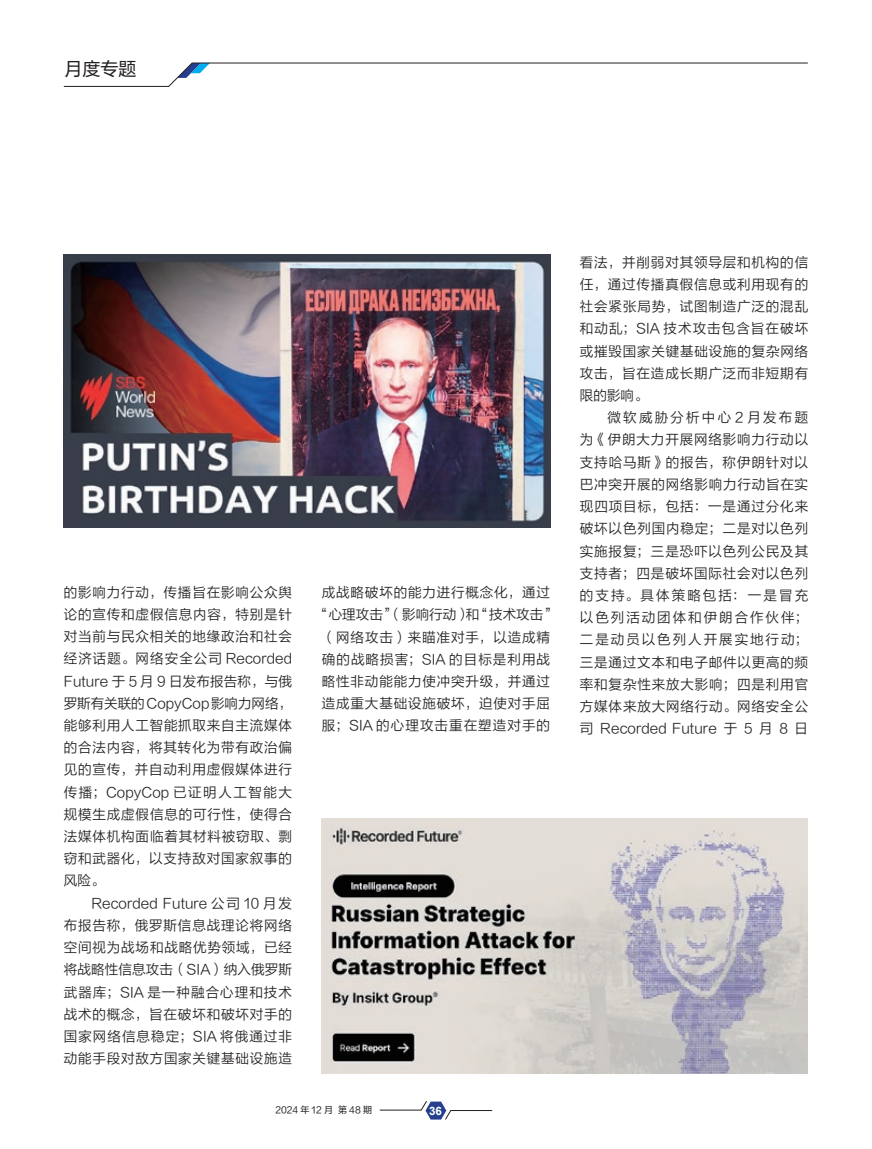
<style>
.page{position:relative;width:872px;height:1149px;background:#fff}
.page>*{position:absolute;margin:0;border:0;box-sizing:border-box;transform-origin:0 0}
.t1{font:18px "FZLTHK GBK1 0";color:#231f20}
.t2{font:13.5px/22.2px "FZLTXIHK GBK1 0";letter-spacing:.065em;color:#231f20;text-align:justify}
.t3{font:700 11.55px "Arial";color:#fff}
.t4{font:9px "FZLTHJW GB1 0";color:#231f20}
</style>
<div class="page">
<svg style="left:379px;top:1101px;width:113px;height:18px"></svg>
<svg style="left:63px;top:63px;width:745px;height:24px"></svg>
<img style="left:64px;top:254px;width:486px;height:274px">
<img style="left:321px;top:818px;width:487px;height:254px">
<h1 class="t1" style="left:64px;top:59px;width:73px">月度专题</h1>
<p class="t2" style="left:64px;top:581px;width:230px">的影响力行动，传播旨在影响公众舆论的宣传和虚假信息内容，特别是针对当前与民众相关的地缘政治和社会经济话题。网络安全公司 Recorded Future 于 5 月 9 日发布报告称，与俄罗斯有关联的CopyCop影响力网络，能够利用人工智能抓取来自主流媒体的合法内容，将其转化为带有政治偏见的宣传，并自动利用虚假媒体进行传播；CopyCop 已证明人工智能大规模生成虚假信息的可行性，使得合法媒体机构面临着其材料被窃取、剽窃和武器化，以支持敌对国家叙事的风险。</p>
<p class="t2" style="left:64px;top:891px;width:230px;text-indent:28px">Recorded Future 公司 10 月发布报告称，俄罗斯信息战理论将网络空间视为战场和战略优势领域，已经将战略性信息攻击（SIA）纳入俄罗斯武器库；SIA 是一种融合心理和技术战术的概念，旨在破坏和破坏对手的国家网络信息稳定；SIA 将俄通过非动能手段对敌方国家关键基础设施造</p>
<p class="t2" style="left:315px;top:581px;width:243px;text-align:center">成战略破坏的能力进行概念化，通过“心理攻击”（影响行动）和“技术攻击”（网络攻击）来瞄准对手，以造成精确的战略损害；SIA 的目标是利用战略性非动能能力使冲突升级，并通过造成重大基础设施破坏，迫使对手屈服；SIA 的心理攻击重在塑造对手的</p>
<p class="t4" style="left:275px;top:1104px;width:98px">2024 年 12 月 第 48 期</p>
<p class="t3" style="left:429px;top:1102px;width:14px">36</p>
<p class="t2" style="left:580px;top:251px;width:230px">看法，并削弱对其领导层和机构的信任，通过传播真假信息或利用现有的社会紧张局势，试图制造广泛的混乱和动乱；SIA 技术攻击包含旨在破坏或摧毁国家关键基础设施的复杂网络攻击，旨在造成长期广泛而非短期有限的影响。</p>
<p class="t2" style="left:580px;top:406px;width:230px;text-indent:28px">微软威胁分析中心2月发布题为《伊朗大力开展网络影响力行动以支持哈马斯》的报告，称伊朗针对以巴冲突开展的网络影响力行动旨在实现四项目标，包括：一是通过分化来破坏以色列国内稳定；二是对以色列实施报复；三是恐吓以色列公民及其支持者；四是破坏国际社会对以色列的支持。具体策略包括：一是冒充以色列活动团体和伊朗合作伙伴；二是动员以色列人开展实地行动；三是通过文本和电子邮件以更高的频率和复杂性来放大影响；四是利用官方媒体来放大网络行动。网络安全公司 Recorded Future 于 5 月 8 日</p>
</div>
